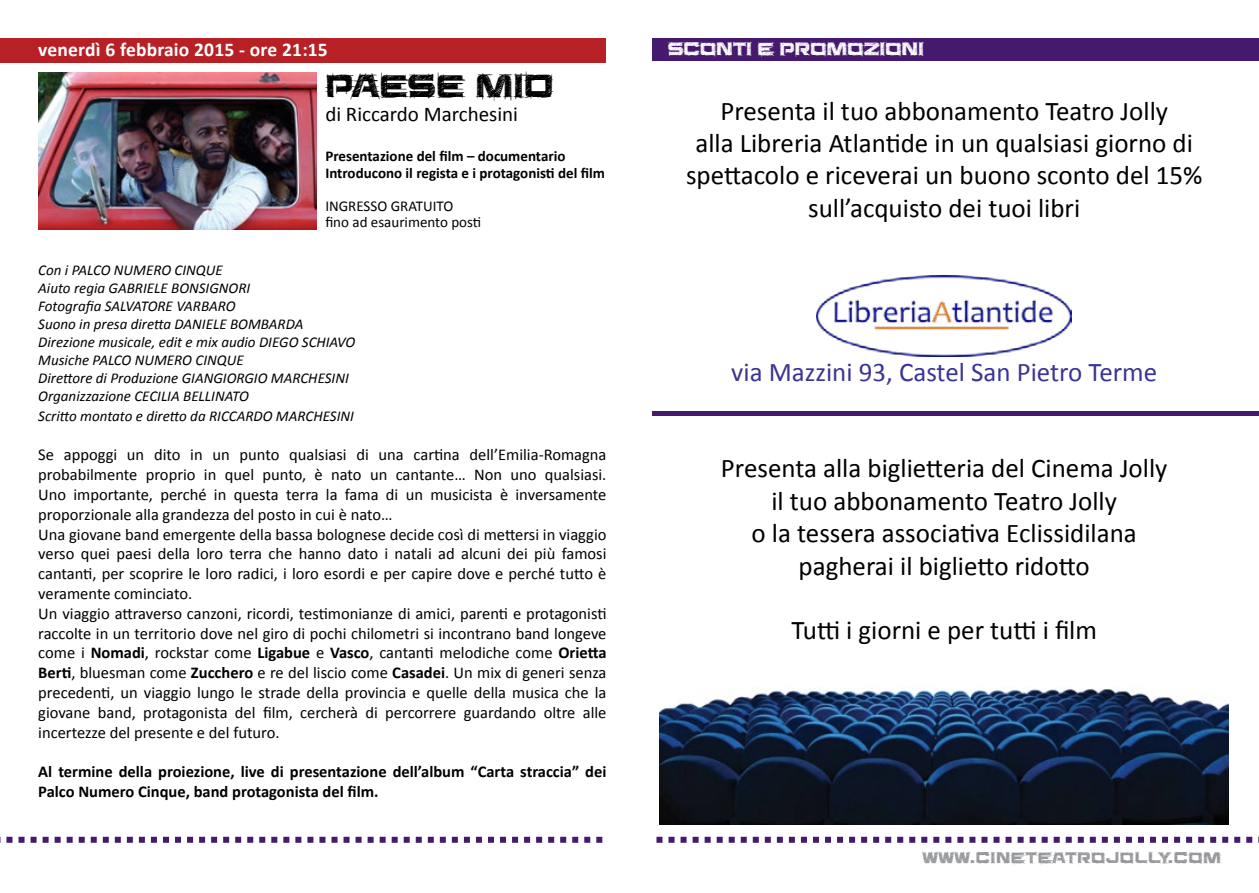
<style>
.page{position:relative;width:1259px;height:893px;background:#fff}
.page>*{position:absolute;margin:0;border:0;box-sizing:border-box;transform-origin:0 0}
.t1{font:37.5px "Saucer BB";color:#000}
.t2{font:27px/32.4px "Calibri";color:#000;text-align:center}
.t3{font:27px "Calibri";color:#393594}
.t4{font:21px "Calibri";color:#000}
.t5{font:21px "Saucer BB";letter-spacing:-.01em;color:#fff}
.t6{font:700 19.5px "Calibri";letter-spacing:.01em;color:#fff}
.t7{font:18px "Saucer BB";letter-spacing:.03em;color:#939598}
.t8{font:16.5px/19.8px "Calibri";color:#000}
.t9{font:700 16.5px/19.8px "Calibri";color:#000}
.t10{font:italic 15px/18px "Calibri";color:#000}
.t11{font:700 15px/16.5px "Calibri";color:#000}
.t12{font:15px/16.5px "Calibri";color:#000}
.s1{font-weight:700}
</style>
<div class="page">
<svg style="left:0;top:837px;width:1259px;height:6px"></svg>
<div style="left:0;top:38px;width:619px;height:24px;background:#b72126"></div>
<div style="left:606px;top:0;width:46px;height:893px;background:#fff"></div>
<img style="left:38px;top:73px;width:278px;height:156px">
<div style="left:652px;top:38px;width:607px;height:23px;background:#45196e"></div>
<hr style="left:652px;top:411px;width:607px;height:4px;background:#45196e">
<img style="left:659px;top:687px;width:569px;height:138px">
<img style="left:816px;top:276px;width:256px;height:81px">
<p class="t6" style="left:38px;top:37px;width:291px">venerdì 6 febbraio 2015 - ore 21:15</p>
<p class="t5" style="left:668px;top:39px;width:258px">SCONTI E PROMOZIONI</p>
<h1 class="t1" style="left:325px;top:68px;width:230px">PAESE MIO</h1>
<p class="t4" style="left:325px;top:100px;width:194px">di Riccardo Marchesini</p>
<p class="t11" style="left:325px;top:148px;width:281px">Presentazione del film – documentario<br>Introducono il regista e i protagonisti del film</p>
<p class="t12" style="left:325px;top:197px;width:157px">INGRESSO GRATUITO<br>fino ad esaurimento posti</p>
<p class="t10" style="left:38px;top:260px;width:319px">Con i PALCO NUMERO CINQUE<br>Aiuto regia GABRIELE BONSIGNORI<br>Fotografia SALVATORE VARBARO<br>Suono in presa diretta DANIELE BOMBARDA Direzione musicale, edit e mix audio DIEGO SCHIAVO Musiche PALCO NUMERO CINQUE<br>Direttore di Produzione GIANGIORGIO MARCHESINI Organizzazione CECILIA BELLINATO</p>
<p class="t10" style="left:38px;top:406px;width:317px">Scritto montato e diretto da RICCARDO MARCHESINI</p>
<p class="t8" style="left:38px;top:445px;width:570px">Se appoggi un dito in un punto qualsiasi di una cartina dell’Emilia-Romagna probabilmente proprio in quel punto, è nato un cantante… Non uno qualsiasi.<br>Uno importante, perché in questa terra la fama di un musicista è inversamente proporzionale alla grandezza del posto in cui è nato…<br>Una giovane band emergente della bassa bolognese decide così di mettersi in viaggio verso quei paesi della loro terra che hanno dato i natali ad alcuni dei più famosi cantanti, per scoprire le loro radici, i loro esordi e per capire dove e perché tutto è veramente cominciato.<br>Un viaggio attraverso canzoni, ricordi, testimonianze di amici, parenti e protagonisti raccolte in un territorio dove nel giro di pochi chilometri si incontrano band longeve come i <span class="s1">Nomadi</span>, rockstar come <span class="s1">Ligabue</span> e <span class="s1">Vasco</span>, cantanti melodiche come <span class="s1">Orietta Berti</span>, bluesman come <span class="s1">Zucchero</span> e re del liscio come <span class="s1">Casadei</span>. Un mix di generi senza precedenti, un viaggio lungo le strade della provincia e quelle della musica che la giovane band, protagonista del film, cercherà di percorrere guardando oltre alle incertezze del presente e del futuro.</p>
<p class="t9" style="left:38px;top:762px;width:570px">Al termine della proiezione, live di presentazione dell’album “Carta straccia” dei<br>Palco Numero Cinque, band protagonista del film.</p>
<h2 class="t2" style="left:686px;top:95px;width:518px">Presenta il tuo abbonamento Teatro Jolly<br>alla Libreria Atlantide in un qualsiasi giorno di spettacolo e riceverai un buono sconto del 15% sull’acquisto dei tuoi libri</h2>
<h2 class="t3" style="left:731px;top:355px;width:427px">via Mazzini 93, Castel San Pietro Terme</h2>
<h2 class="t2" style="left:721px;top:452px;width:448px">Presenta alla biglietteria del Cinema Jolly il tuo abbonamento Teatro Jolly<br>o la tessera associativa Eclissidilana pagherai il biglietto ridotto</h2>
<h2 class="t2" style="left:791px;top:614px;width:307px">Tutti i giorni e per tutti i film</h2>
<p class="t7" style="left:922px;top:849px;width:300px">WWW.CINETEATROJOLLY.COM</p>
</div>
